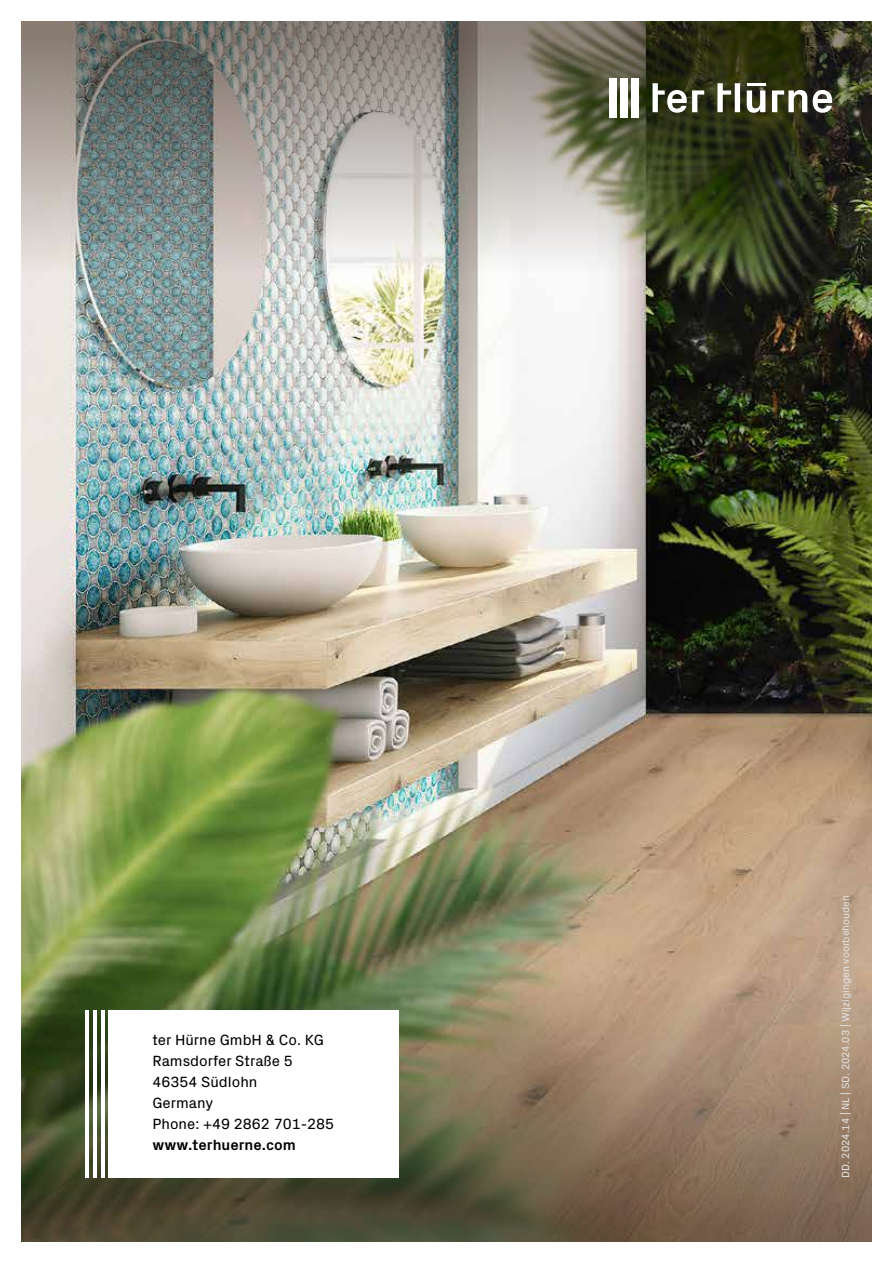
<style>
.page{position:relative;width:893px;height:1263px;background:#fff}
.page>*{position:absolute;margin:0;border:0;box-sizing:border-box;transform-origin:0 0}
.t1{font:15px/21px "Px Grotesk";color:#000}
.t2{font:700 15px "Px Grotesk";color:#000}
.t3{font:10.5px "Px Grotesk";color:#e3e3e3}
</style>
<div class="page">
<img style="left:21px;top:306px;width:851px;height:638px">
<svg style="left:21px;top:944px;width:851px;height:298px;background:#7b7153"></svg>
<div style="left:108px;top:1010px;width:291px;height:168px;background:#fff"></div>
<hr style="left:85px;top:1010px;width:4px;height:168px;background:#fff">
<hr style="left:93px;top:1010px;width:4px;height:168px;background:#fff">
<hr style="left:101px;top:1010px;width:4px;height:168px;background:#fff">
<img style="left:21px;top:21px;width:851px;height:285px">
<div style="left:631px;top:78px;width:8px;height:39px;background:#fff"></div>
<div style="left:609px;top:78px;width:8px;height:39px;background:#fff"></div>
<div style="left:620px;top:78px;width:8px;height:39px;background:#fff"></div>
<svg style="left:813px;top:90px;width:19px;height:23px"></svg>
<svg style="left:717px;top:83px;width:23px;height:29px"></svg>
<svg style="left:747px;top:90px;width:18px;height:23px"></svg>
<hr style="left:747px;top:83px;width:18px;height:3px;background:#fff">
<svg style="left:772px;top:90px;width:35px;height:22px"></svg>
<svg style="left:652px;top:83px;width:52px;height:30px"></svg>
<p class="t1" style="left:152px;top:1028px;width:183px">ter Hürne GmbH &amp; Co. KG<br>Ramsdorfer Straße 5<br>46354 Südlohn<br>Germany<br>Phone: +49 2862 701-285</p>
<p class="t2" style="left:152px;top:1134px;width:145px">www.terhuerne.com</p>
<p class="t3" style="left:838px;top:1178px;width:285px;rotate:-90deg">DD. 2024.14 | NL | SD. 2024.03 | Wijzigingen voorbehouden</p>
</div>
